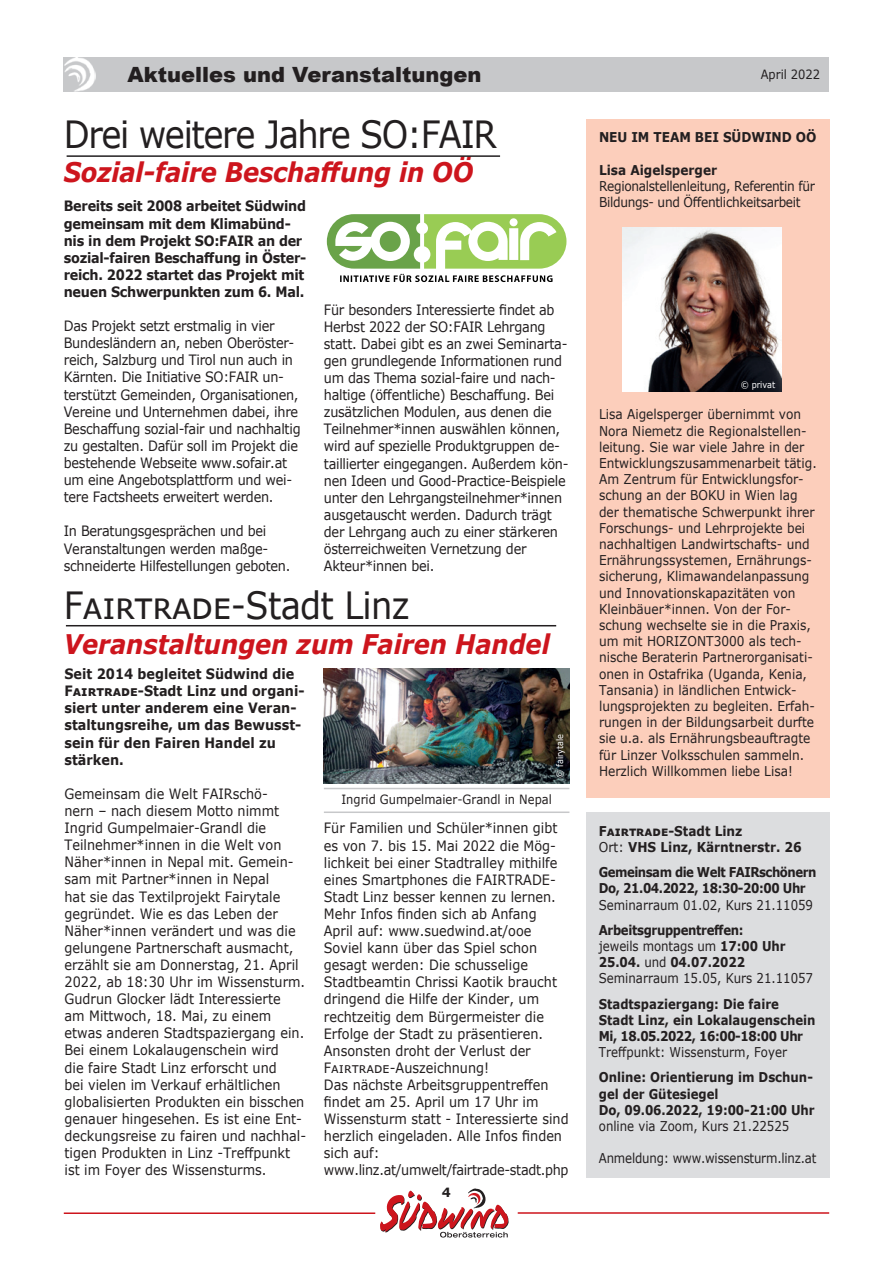
<style>
.page{position:relative;width:893px;height:1263px;background:#fff}
.page>*{position:absolute;margin:0;border:0;box-sizing:border-box;transform-origin:0 0}
.t1{font:37.5px "Verdana";letter-spacing:-.04em;color:#231f20;scale:.9 1}
.t2{font:37.5px "Verdana";letter-spacing:-.02em;color:#231f20;scale:.9 1}
.t3{font:italic 700 27px "Verdana";letter-spacing:-.005em;color:#cd151d;scale:.9 1}
.t4{font:900 21px "Arial";color:#231f20}
.t5{font:14.25px/17.1px "Verdana";color:#231f20;scale:.9 1}
.t6{font:14.25px/17.1px "Verdana";letter-spacing:-.02em;color:#231f20;scale:.9 1}
.t7{font:700 14.25px/17.1px "Verdana";letter-spacing:-.02em;color:#231f20;scale:.9 1}
.t8{font:700 14.25px/17.1px "Verdana";color:#231f20;scale:.9 1}
.t9{font:13.5px/16.2px "Verdana";color:#231f20;scale:.9 1}
.t10{font:13.5px/16.2px "Verdana";color:#231f20;scale:.87 1}
.t11{font:700 13.5px/16.2px "Verdana";color:#231f20;scale:.87 1}
.t12{font:700 13.5px/16.2px "Verdana";color:#231f20;scale:.9 1}
.t13{font:13.5px/16.2px "Verdana";letter-spacing:-.025em;color:#231f20;scale:.9 1}
.t14{font:700 13.5px/16.2px "Verdana";letter-spacing:-.04em;color:#231f20;scale:.87 1}
.t15{font:12.75px "Verdana";color:#231f20;scale:.9 1}
.t16{font:700 12.75px "Verdana";color:#231f20}
.t17{font:9px "Verdana";color:#fff;scale:.9 1}
.s1{font-weight:400}
.s2{font-weight:700}
</style>
<div class="page">
<div style="left:64px;top:57px;width:765px;height:34px;background:#c7c8ca"></div>
<svg style="left:380px;top:1188px;width:129px;height:49px"></svg>
<hr style="left:64px;top:1212px;width:311px;height:2px;background:#cd151d">
<hr style="left:518px;top:1212px;width:311px;height:2px;background:#cd151d">
<img style="left:64px;top:57px;width:31px;height:34px">
<hr style="left:67px;top:155px;width:433px;height:2px;background:#231f20">
<hr style="left:324px;top:788px;width:245px;height:1px;background:#c7c8ca">
<hr style="left:324px;top:811px;width:245px;height:2px;background:#c7c8ca">
<hr style="left:66px;top:625px;width:490px;height:1px;background:#231f20">
<img style="left:324px;top:668px;width:245px;height:115px">
<div style="left:586px;top:813px;width:243px;height:365px;background:#dcdddf"></div>
<div style="left:586px;top:119px;width:243px;height:679px;background:#fccebb"></div>
<img style="left:622px;top:227px;width:160px;height:165px">
<svg style="left:326px;top:214px;width:241px;height:68px"></svg>
<h3 class="t4" style="left:128px;top:59px;width:356px">Aktuelles und Veranstaltungen</h3>
<p class="t15" style="left:761px;top:66px;width:68px">April 2022</p>
<h1 class="t1" style="left:64px;top:108px;width:483px">Drei weitere Jahre SO:FAIR</h1>
<h2 class="t3" style="left:64px;top:153px;width:457px">Sozial-faire Beschaffung in OÖ</h2>
<p class="t7" style="left:64px;top:197px;width:271px">Bereits seit 2008 arbeitet Südwind gemeinsam mit dem Klimabünd&shy;nis in dem Projekt SO:FAIR an der sozial-fairen Beschaffung in Öster&shy;reich. 2022 startet das Projekt mit neuen Schwerpunkten zum 6. Mal.</p>
<p class="t6" style="left:64px;top:317px;width:265px">Das Projekt setzt erstmalig in vier Bundesländern an, neben Oberöster&shy;reich, Salzburg und Tirol nun auch in Kärnten. Die Initiative SO:FAIR un&shy;terstützt Gemeinden, Organisationen, Vereine und Unternehmen dabei, ihre Beschaffung sozial-fair und nachhaltig zu gestalten. Dafür soll im Projekt die bestehende Webseite www.sofair.at um eine Angebotsplattform und wei&shy;tere Factsheets erweitert werden.</p>
<p class="t6" style="left:64px;top:522px;width:253px">In Beratungsgesprächen und bei<br>Veranstaltungen werden maßge&shy;schneiderte Hilfestellungen geboten.</p>
<p class="t12" style="left:599px;top:129px;width:243px">NEU IM TEAM BEI SÜDWIND OÖ</p>
<p class="t12" style="left:599px;top:161px;width:133px">Lisa Aigelsperger</p>
<p class="t13" style="left:599px;top:178px;width:241px">Regionalstellenleitung, Referentin für<br>Bildungs- und Öffentlichkeitsarbeit</p>
<p class="t6" style="left:324px;top:301px;width:273px">Für besonders Interessierte findet ab Herbst 2022 der SO:FAIR Lehrgang statt. Dabei gibt es an zwei Seminarta&shy;gen grundlegende Informationen rund um das Thema sozial-faire und nach&shy;haltige (öffentliche) Beschaffung. Bei zusätzlichen Modulen, aus denen die Teilnehmer*innen auswählen können, wird auf spezielle Produktgruppen de&shy;taillierter eingegangen. Außerdem kön&shy;nen Ideen und Good-Practice-Beispiele unter den Lehrgangsteilnehmer*innen ausgetauscht werden. Dadurch trägt der Lehrgang auch zu einer stärkeren österreichweiten Vernetzung der Akteur*innen bei.</p>
<p class="t17" style="left:741px;top:379px;width:40px">© privat</p>
<p class="t9" style="left:599px;top:406px;width:243px">Lisa Aigelsperger übernimmt von Nora Niemetz die Regionalstellen&shy;leitung. Sie war viele Jahre in der Entwicklungszusammenarbeit tätig.<br>Am Zentrum für Entwicklungsfor&shy;schung an der BOKU in Wien lag der thematische Schwerpunkt ihrer Forschungs- und Lehrprojekte bei nachhaltigen Landwirtschafts- und Ernährungssystemen, Ernährungs&shy;sicherung, Klimawandelanpassung und Innovationskapazitäten von Kleinbäuer*innen. Von der For&shy;schung wechselte sie in die Praxis, um mit HORIZONT3000 als tech&shy;nische Beraterin Partnerorganisati&shy;onen in Ostafrika (Uganda, Kenia, Tansania) in ländlichen Entwick&shy;lungsprojekten zu begleiten. Erfah&shy;rungen in der Bildungsarbeit durfte sie u.a. als Ernährungsbeauftragte für Linzer Volksschulen sammeln.<br>Herzlich Willkommen liebe Lisa!</p>
<h1 class="t2" style="left:64px;top:580px;width:386px">Fairtrade-Stadt Linz</h1>
<h2 class="t3" style="left:64px;top:625px;width:542px">Veranstaltungen zum Fairen Handel</h2>
<p class="t8" style="left:65px;top:665px;width:268px">Seit 2014 begleitet Südwind die<br>Fairtrade-Stadt Linz und organi&shy;siert unter anderem eine Veran&shy;staltungsreihe, um das Bewusst&shy;sein für den Fairen Handel zu stärken.</p>
<p class="t5" style="left:65px;top:785px;width:270px">Gemeinsam die Welt FAIRschö-<br>nern – nach diesem Motto nimmt Ingrid Gumpelmaier-Grandl die Teilnehmer*innen in die Welt von Näher*innen in Nepal mit. Gemein&shy;sam mit Partner*innen in Nepal<br>hat sie das Textilprojekt Fairytale gegründet. Wie es das Leben der Näher*innen verändert und was die gelungene Partnerschaft ausmacht, erzählt sie am Donnerstag, 21. April 2022, ab 18:30 Uhr im Wissensturm.<br>Gudrun Glocker lädt Interessierte<br>am Mittwoch, 18. Mai, zu einem etwas anderen Stadtspaziergang ein.<br>Bei einem Lokalaugenschein wird<br>die faire Stadt Linz erforscht und<br>bei vielen im Verkauf erhältlichen globalisierten Produkten ein bisschen genauer hingesehen. Es ist eine Ent&shy;deckungsreise zu fairen und nachhal&shy;tigen Produkten in Linz -Treffpunkt ist im Foyer des Wissensturms.</p>
<p class="t17" style="left:554px;top:778px;width:51px;rotate:-90deg">© fairytale</p>
<p class="t15" style="left:341px;top:791px;width:235px">Ingrid Gumpelmaier-Grandl in Nepal</p>
<p class="t5" style="left:324px;top:819px;width:274px">Für Familien und Schüler*innen gibt es von 7. bis 15. Mai 2022 die Mög&shy;lichkeit bei einer Stadtralley mithilfe eines Smartphones die FAIRTRADE-Stadt Linz besser kennen zu lernen.<br>Mehr Infos finden sich ab Anfang April auf: www.suedwind.at/ooe Soviel kann über das Spiel schon gesagt werden: Die schusselige Stadtbeamtin Chrissi Kaotik braucht dringend die Hilfe der Kinder, um rechtzeitig dem Bürgermeister die Erfolge der Stadt zu präsentieren.<br>Ansonsten droht der Verlust der Fairtrade-Auszeichnung!<br>Das nächste Arbeitsgruppentreffen findet am 25. April um 17 Uhr im Wissensturm statt - Interessierte sind herzlich eingeladen. Alle Infos finden sich auf: www.linz.at/umwelt/fairtrade-stadt.php</p>
<p class="t12" style="left:599px;top:822px;width:227px">Fairtrade-Stadt Linz<br><span class="s1">Ort:</span> VHS Linz, Kärntnerstr. 26</p>
<p class="t14" style="left:599px;top:864px;width:252px">Gemeinsam die Welt FAIRschönern<br>Do, 21.04.2022, 18:30-20:00 Uhr</p>
<p class="t10" style="left:599px;top:896px;width:248px">Seminarraum 01.02, Kurs 21.11059</p>
<p class="t10" style="left:599px;top:921px;width:248px"><span class="s2">Arbeitsgruppentreffen:<br></span>jeweils montags um <span class="s2">17:00 Uhr<br>25.04.</span> und <span class="s2">04.07.2022<br></span>Seminarraum 15.05, Kurs 21.11057</p>
<p class="t11" style="left:599px;top:995px;width:251px">Stadtspaziergang: Die faire<br>Stadt Linz, ein Lokalaugenschein<br>Mi, 18.05.2022, 16:00-18:00 Uhr</p>
<p class="t10" style="left:599px;top:1044px;width:218px">Treffpunkt: Wissensturm, Foyer</p>
<p class="t11" style="left:599px;top:1069px;width:249px">Online: Orientierung im Dschun&shy;gel der Gütesiegel<br>Do, 09.06.2022, 19:00-21:00 Uhr</p>
<p class="t10" style="left:599px;top:1118px;width:220px">online via Zoom, Kurs 21.22525</p>
<p class="t10" style="left:599px;top:1150px;width:252px">Anmeldung: www.wissensturm.linz.at</p>
<p class="t16" style="left:442px;top:1183px;width:11px">4</p>
</div>
